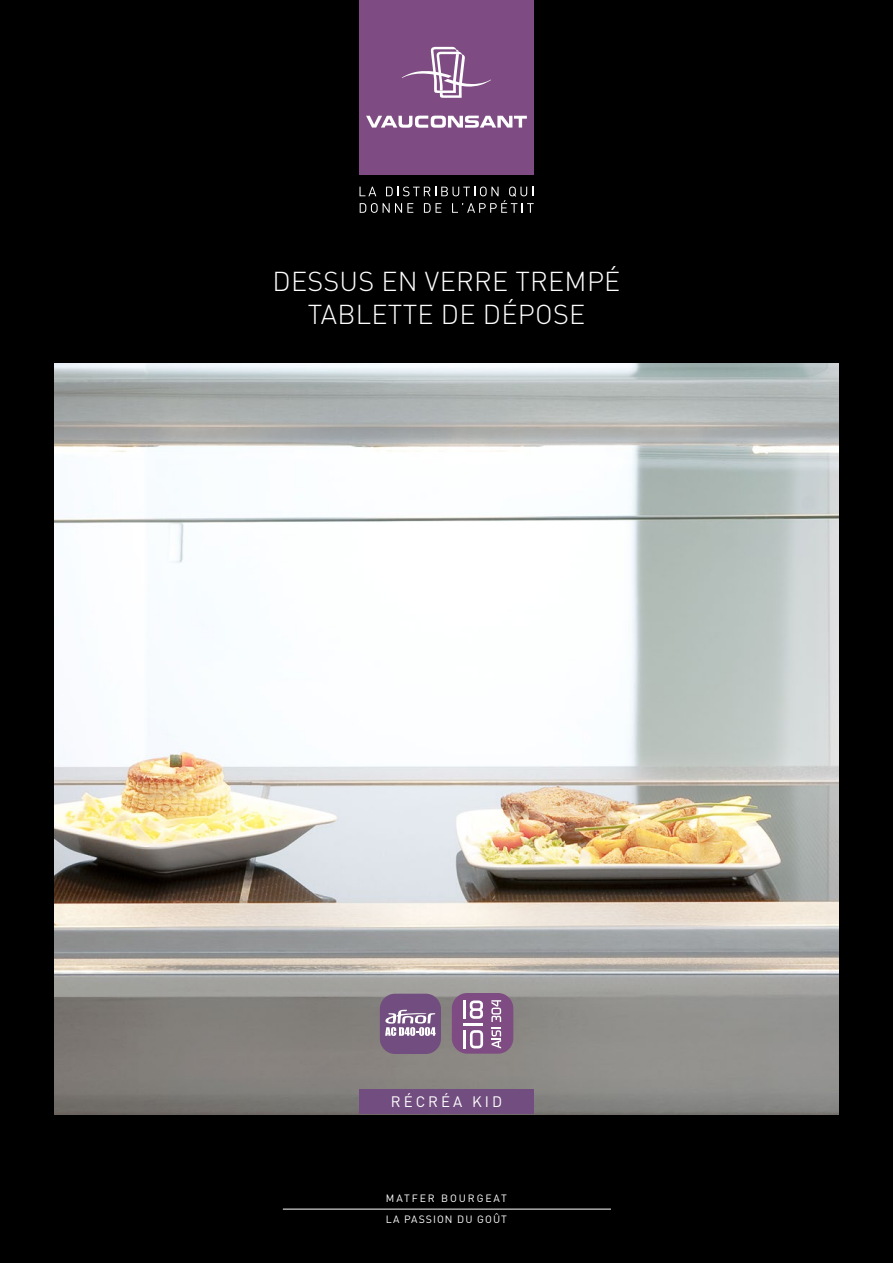
<style>
.page{position:relative;width:893px;height:1263px;background:#000}
.page>*{position:absolute;margin:0;border:0;box-sizing:border-box;transform-origin:0 0}
.t1{font:300 27px/32.4px "DIN Pro";letter-spacing:.01em;color:#fff;text-align:center}
.t2{font:15px "DIN Pro";letter-spacing:.2em;color:#fff}
.t3{font:10.5px "DIN Pro";letter-spacing:.1em;color:#fff}
.t4{font:10.5px "DIN Pro";letter-spacing:.18em;color:#fff}
</style>
<div class="page">
<img style="left:54px;top:364px;width:785px;height:750px">
<hr style="left:283px;top:1209px;width:328px;height:1px;background:#fff">
<div style="left:359px;top:1089px;width:175px;height:24px;background:#724d7f"></div>
<div style="left:452px;top:993px;width:61px;height:61px;background:#7e4c82;border-radius:15px"></div>
<hr style="left:463px;top:1000px;width:3px;height:19px;background:#fff">
<svg style="left:470px;top:1000px;width:13px;height:19px"></svg>
<hr style="left:463px;top:1030px;width:3px;height:18px;background:#fff">
<svg style="left:470px;top:1030px;width:13px;height:18px"></svg>
<svg style="left:491px;top:1000px;width:10px;height:48px"></svg>
<hr style="left:463px;top:1023px;width:20px;height:3px;background:#fff">
<div style="left:380px;top:994px;width:61px;height:60px;background:#724d7f;border-radius:15px"></div>
<svg style="left:385px;top:1009px;width:51px;height:27px"></svg>
<svg style="left:359px;top:187px;width:175px;height:26px"></svg>
<div style="left:359px;top:0;width:175px;height:174px;background:#7e4c82"></div>
<svg style="left:366px;top:116px;width:161px;height:12px"></svg>
<svg style="left:402px;top:47px;width:89px;height:51px"></svg>
<p class="t1" style="left:272px;top:264px;width:349px">DESSUS EN VERRE TREMPÉ<br>TABLETTE DE DÉPOSE</p>
<p class="t2" style="left:391px;top:1091px;width:113px">RÉCRÉA KID</p>
<p class="t4" style="left:386px;top:1191px;width:123px">MATFER BOURGEAT</p>
<p class="t3" style="left:386px;top:1211px;width:123px">LA PASSION DU GOÛT</p>
</div>
